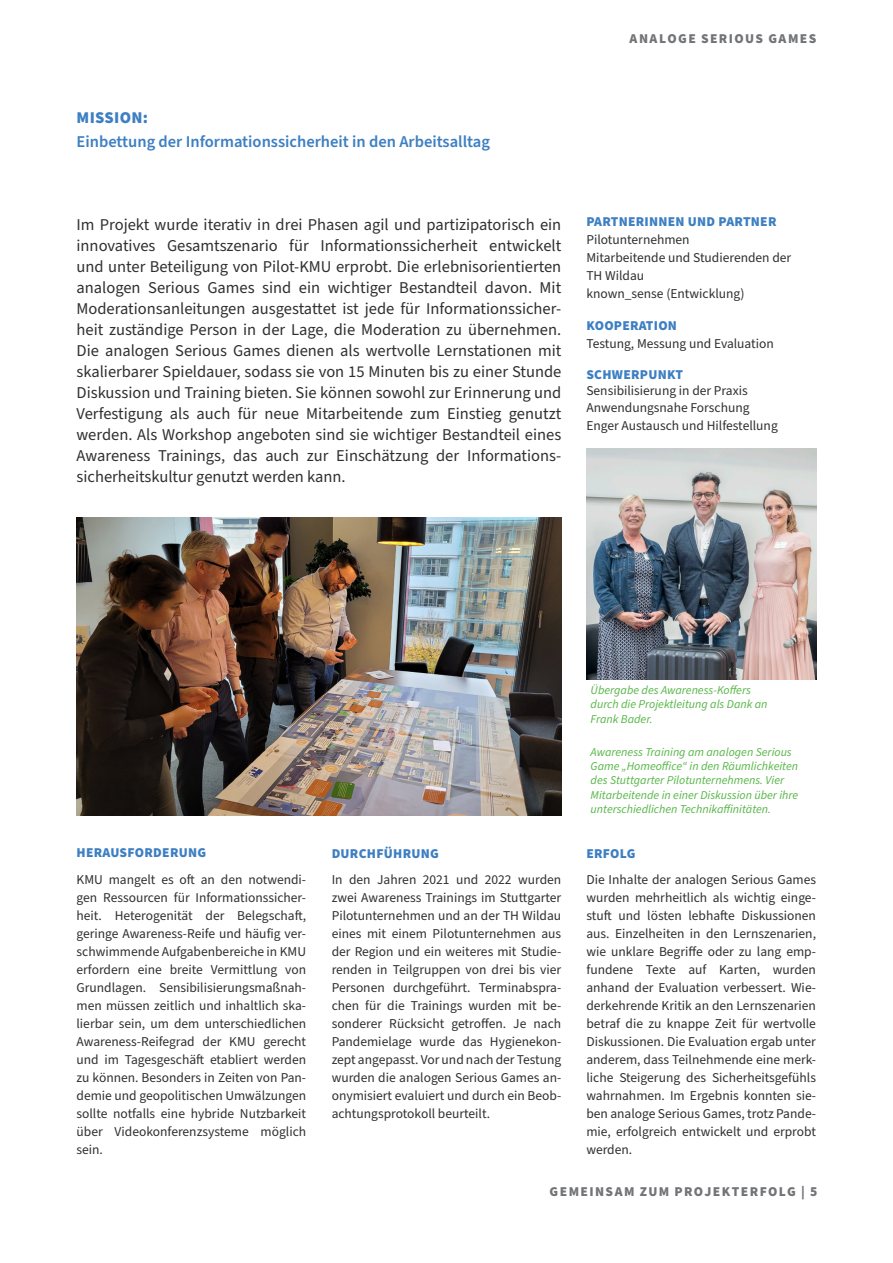
<style>
.page{position:relative;width:893px;height:1263px;background:#fff}
.page>*{position:absolute;margin:0;border:0;box-sizing:border-box;transform-origin:0 0}
.Fliestext_11pt{font:16.5px/21px "Source Sans Pro";color:#312f30;text-align:justify}
.R3_Head_3{font:600 16.5px "Source Sans Pro";color:#3d7fc2}
.R3_Head_5{font:900 16.5px "Source Sans Pro";letter-spacing:.02em;color:#3d7fc2}
.Fliestext_9pt_block{font:13.5px/18px "Source Sans Pro";color:#312f30;text-align:justify}
.Fliestext_9pt_links{font:13.5px/18px "Source Sans Pro";color:#312f30}
.PD_Head_4{font:900 13.5px "Source Sans Pro";letter-spacing:.02em;color:#3d7fc2}
.Kopfzeile_re{font:900 13.5px "Source Sans Pro";letter-spacing:.105em;color:#737477}
.Abbildungsbeschriften_8pt{font:italic 12px/14.4px "Source Sans Pro";color:#56b647}
</style>
<div class="page">
<img style="left:77px;top:518px;width:484px;height:297px">
<img style="left:586px;top:449px;width:231px;height:230px">
<p class="R3_Head_5" style="left:77px;top:106px;width:73px">MISSION:</p>
<p class="R3_Head_3" style="left:77px;top:130px;width:415px">Einbettung der Informationssicherheit in den Arbeitsalltag</p>
<p class="Kopfzeile_re" style="left:630px;top:30px;width:188px">ANALOGE SERIOUS GAMES</p>
<p class="Fliestext_11pt" style="left:77px;top:214px;width:486px">Im Projekt wurde iterativ in drei Phasen agil und partizipatorisch ein innovatives Gesamtszenario für Informationssicherheit entwickelt und unter Beteiligung von Pilot-KMU erprobt. Die erlebnisorientierten analogen Serious Games sind ein wichtiger Bestandteil davon. Mit Moderationsanleitungen ausgestattet ist jede für Informationssicher&shy;heit zuständige Person in der Lage, die Moderation zu übernehmen.<br>Die analogen Serious Games dienen als wertvolle Lernstationen mit skalierbarer Spieldauer, sodass sie von 15 Minuten bis zu einer Stunde Diskussion und Training bieten. Sie können sowohl zur Erinnerung und Verfestigung als auch für neue Mitarbeitende zum Einstieg genutzt werden. Als Workshop angeboten sind sie wichtiger Bestandteil eines Awareness Trainings, das auch zur Einschätzung der Informations&shy;sicherheitskultur genutzt werden kann.</p>
<p class="PD_Head_4" style="left:586px;top:213px;width:192px">PARTNERINNEN UND PARTNER</p>
<p class="Fliestext_9pt_links" style="left:586px;top:231px;width:206px">Pilotunternehmen<br>Mitarbeitende und Studierenden der<br>TH Wildau<br>known_sense (Entwicklung)</p>
<p class="PD_Head_4" style="left:586px;top:316px;width:92px">KOOPERATION</p>
<p class="Fliestext_9pt_links" style="left:586px;top:335px;width:189px">Testung, Messung und Evaluation</p>
<p class="PD_Head_4" style="left:586px;top:365px;width:98px">SCHWERPUNKT</p>
<p class="Fliestext_9pt_links" style="left:586px;top:383px;width:165px;line-height:16.2px">Sensibilisierung in der Praxis<br>Anwendungsnahe Forschung</p>
<p class="Fliestext_9pt_links" style="left:586px;top:416px;width:193px">Enger Austausch und Hilfestellung</p>
<p class="PD_Head_4" style="left:77px;top:843px;width:131px">HERAUSFORDERUNG</p>
<p class="Fliestext_9pt_block" style="left:77px;top:871px;width:231px">KMU mangelt es oft an den notwendi&shy;gen Ressourcen für Informationssicher&shy;heit. Heterogenität der Belegschaft, geringe Awareness-Reife und häufig ver&shy;schwimmende Aufgabenbereiche in KMU erfordern eine breite Vermittlung von Grundlagen. Sensibilisierungsmaßnah&shy;men müssen zeitlich und inhaltlich ska&shy;lierbar sein, um dem unterschiedlichen Awareness-Reifegrad der KMU gerecht und im Tagesgeschäft etabliert werden zu können. Besonders in Zeiten von Pan&shy;demie und geopolitischen Umwälzungen sollte notfalls eine hybride Nutzbarkeit über Videokonferenzsysteme möglich sein.</p>
<p class="PD_Head_4" style="left:332px;top:844px;width:109px">DURCHFÜHRUNG</p>
<p class="Fliestext_9pt_block" style="left:332px;top:871px;width:231px">In den Jahren 2021 und 2022 wurden zwei Awareness Trainings im Stuttgarter Pilotunternehmen und an der TH Wildau eines mit einem Pilotunternehmen aus der Region und ein weiteres mit Studie&shy;renden in Teilgruppen von drei bis vier Personen durchgeführt. Terminabspra&shy;chen für die Trainings wurden mit be&shy;sonderer Rücksicht getroffen. Je nach Pandemielage wurde das Hygienekon&shy;zept angepasst. Vor und nach der Testung wurden die analogen Serious Games an&shy;onymisiert evaluiert und durch ein Beob&shy;achtungsprotokoll beurteilt.</p>
<p class="Abbildungsbeschriften_8pt" style="left:591px;top:683px;width:178px">Übergabe des Awareness-Koffers durch die Projektleitung als Dank an<br>Frank Bader.</p>
<p class="Abbildungsbeschriften_8pt" style="left:591px;top:745px;width:209px">Awareness Training am analogen Serious Game „Homeoffice“ in den Räumlichkeiten des Stuttgarter Pilotunternehmens. Vier Mitarbeitende in einer Diskussion über ihre unterschiedlichen Technikaffinitäten.</p>
<p class="PD_Head_4" style="left:586px;top:844px;width:51px">ERFOLG</p>
<p class="Fliestext_9pt_block" style="left:586px;top:871px;width:231px">Die Inhalte der analogen Serious Games wurden mehrheitlich als wichtig einge&shy;stuft und lösten lebhafte Diskussionen aus. Einzelheiten in den Lernszenarien, wie unklare Begriffe oder zu lang emp&shy;fundene Texte auf Karten, wurden anhand der Evaluation verbessert. Wie&shy;derkehrende Kritik an den Lernszenarien betraf die zu knappe Zeit für wertvolle Diskussionen. Die Evaluation ergab unter anderem, dass Teilnehmende eine merk&shy;liche Steigerung des Sicherheitsgefühls wahrnahmen. Im Ergebnis konnten sie&shy;ben analoge Serious Games, trotz Pande&shy;mie, erfolgreich entwickelt und erprobt werden.</p>
<p class="Kopfzeile_re" style="left:549px;top:1182px;width:269px">GEMEINSAM ZUM PROJEKTERFOLG | 5</p>
</div>
